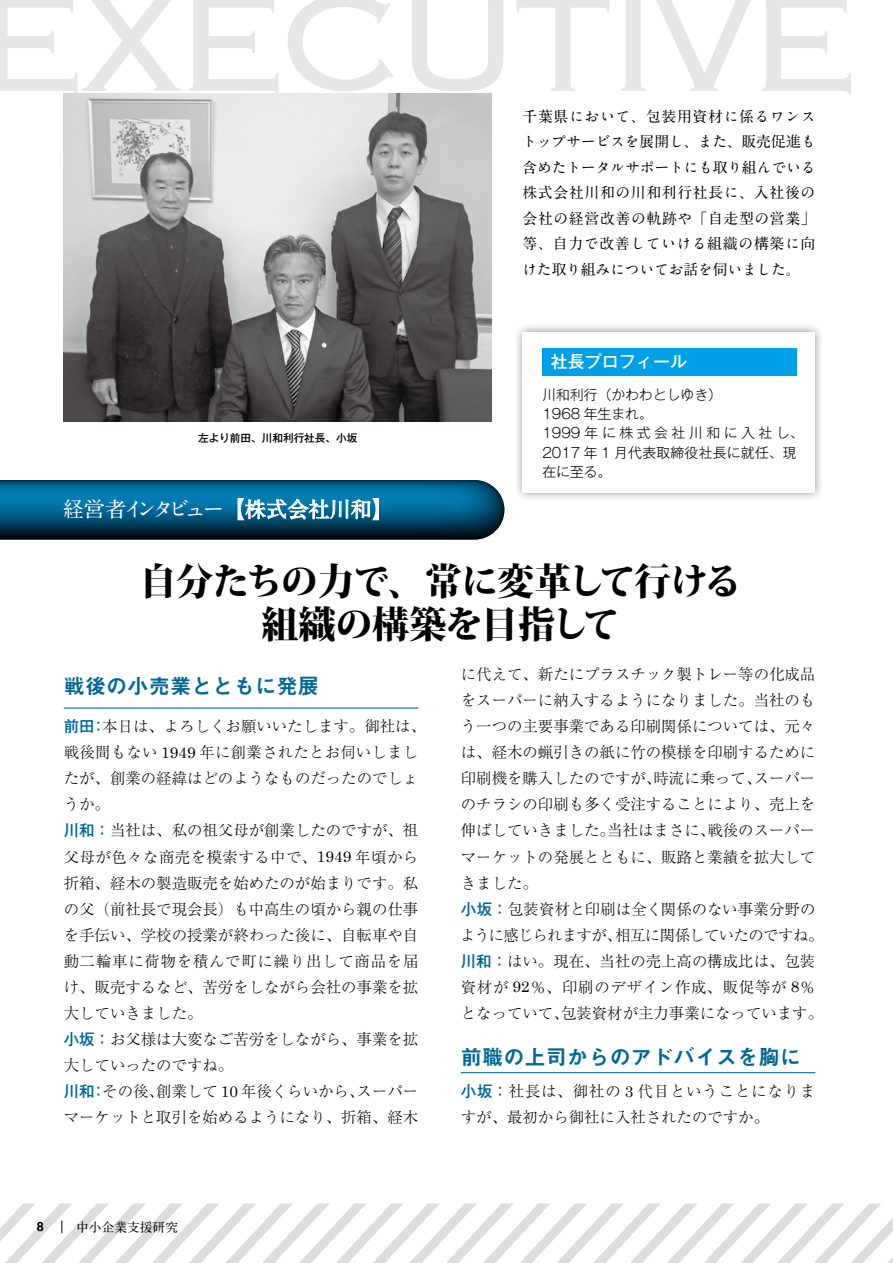
<style>
.page{position:relative;width:893px;height:1263px;background:#fff}
.page>*{position:absolute;margin:0;border:0;box-sizing:border-box;transform-origin:0 0}
.t1{font:300 180.75px "Copperplate";letter-spacing:-.085em;color:#e6e6e6}
.t2{font:800 37.2px/42.6px "Koz Min Pro";letter-spacing:-.03em;color:#000;text-align:center}
.t3{font:21.3px "Midashi Go MB31";color:#006896}
.t4{font:700 21.3px "A1 Mincho Std";letter-spacing:-.015em;color:#fff}
.t5{font:500 16.95px "Gothic MB101 Pro";color:#fff}
.t6{font:300 15.45px/26.1px "Ryumin Pro";color:#000}
.t7{font:700 14.85px/25.5px "A1 Mincho Std";letter-spacing:.035em;color:#000;text-align:justify}
.t8{font:300 13.8px/19.2px "Gothic MB101 Pro";color:#000}
.t9{font:700 12.75px "A1 Mincho Std";color:#000}
.t10{font:700 12.75px "Helvetica";color:#000}
.t11{font:500 10.65px "Gothic MB101 Pro";color:#000}
.s1{font-family:"Gothic MB101 Pro";font-weight:500;color:#006896}
.s2{font-family:"Century";font-weight:400}
</style>
<div class="page">
<img style="left:64px;top:94px;width:428px;height:327px">
<div style="left:513px;top:323px;width:312px;height:178px;background:#000;opacity:.6"></div>
<div style="left:522px;top:332px;width:293px;height:160px;background:#fff"></div>
<div style="left:542px;top:348px;width:255px;height:27px;background:#00a0e9"></div>
<svg style="left:0;top:480px;width:504px;height:59px;background:#0a587c"></svg>
<hr style="left:64px;top:707px;width:354px;height:1px;background:#006896">
<hr style="left:461px;top:1072px;width:354px;height:1px;background:#006896">
<svg style="left:0;top:1203px;width:893px;height:60px"></svg>
<h1 class="t1" style="left:-30px;top:-76px;width:895px">EXECUTIVE</h1>
<p class="t7" style="left:522px;top:101px;width:295px">千葉県において、包装用資材に係るワンストップサービスを展開し、また、販売促進も含めたトータルサポートにも取り組んでいる株式会社川和の川和利行社長に、入社後の会社の経営改善の軌跡や「自走型の営業」等、自力で改善していける組織の構築に向けた取り組みについてお話を伺いました。</p>
<p class="t11" style="left:198px;top:429px;width:161px">左より前田、川和利行社長、小坂</p>
<h3 class="t4" style="left:63px;top:492px;width:332px">経営者インタビュー【株式会社川和】</h3>
<p class="t5" style="left:551px;top:348px;width:138px">社長プロフィール</p>
<p class="t8" style="left:542px;top:383px;width:263px">川和利行（かわわとしゆき）<br>1968 年生まれ。<br>1999年に株式会社川和に入社し、<br>2017 年 1 月代表取締役社長に就任、現在に至る。</p>
<h2 class="t2" style="left:140px;top:558px;width:603px">自分たちの力で、常に変革して行ける組織の構築を目指して</h2>
<h3 class="t3" style="left:64px;top:674px;width:257px">戦後の小売業とともに発展</h3>
<p class="t6" style="left:64px;top:712px;width:364px"><span class="s1">前田：</span>本日は、よろしくお願いいたします。御社は、戦後間もない <span class="s2">1949</span> 年に創業されたとお伺いしましたが、創業の経緯はどのようなものだったのでしょうか。<br><span class="s1">川和：</span>当社は、私の祖父母が創業したのですが、祖父母が色々な商売を模索する中で、<span class="s2">1949</span> 年頃から折箱、経木の製造販売を始めたのが始まりです。私の父（前社長で現会長）も中高生の頃から親の仕事を手伝い、学校の授業が終わった後に、自転車や自動二輪車に荷物を積んで町に繰り出して商品を届け、販売するなど、苦労をしながら会社の事業を拡大していきました。<br><span class="s1">小坂：</span>お父様は大変なご苦労をしながら、事業を拡大していったのですね。<br><span class="s1">川和：</span>その後、創業して <span class="s2">10</span> 年後くらいから、スーパーマーケットと取引を始めるようになり、折箱、経木</p>
<p class="t6" style="left:460px;top:660px;width:365px">に代えて、新たにプラスチック製トレー等の化成品をスーパーに納入するようになりました。当社のもう一つの主要事業である印刷関係については、元々は、経木の蝋引きの紙に竹の模様を印刷するために印刷機を購入したのですが、時流に乗って、スーパーのチラシの印刷も多く受注することにより、売上を伸ばしていきました。当社はまさに、戦後のスーパーマーケットの発展とともに、販路と業績を拡大してきました。<br><span class="s1">小坂：</span>包装資材と印刷は全く関係のない事業分野のように感じられますが、相互に関係していたのですね。<span class="s1">川和：</span>はい。現在、当社の売上高の構成比は、包装資材が <span class="s2">92</span>％、印刷のデザイン作成、販促等が <span class="s2">8</span>％となっていて、包装資材が主力事業になっています。</p>
<h3 class="t3" style="left:461px;top:1045px;width:342px">前職の上司からのアドバイスを胸に</h3>
<p class="t6" style="left:461px;top:1077px;width:356px"><span class="s1">小坂：</span>社長は、御社の <span class="s2">3</span> 代目ということになりますが、最初から御社に入社されたのですか。</p>
<p class="t10" style="left:37px;top:1217px;width:9px">8</p>
<p class="t9" style="left:76px;top:1216px;width:103px">中小企業支援研究</p>
</div>
